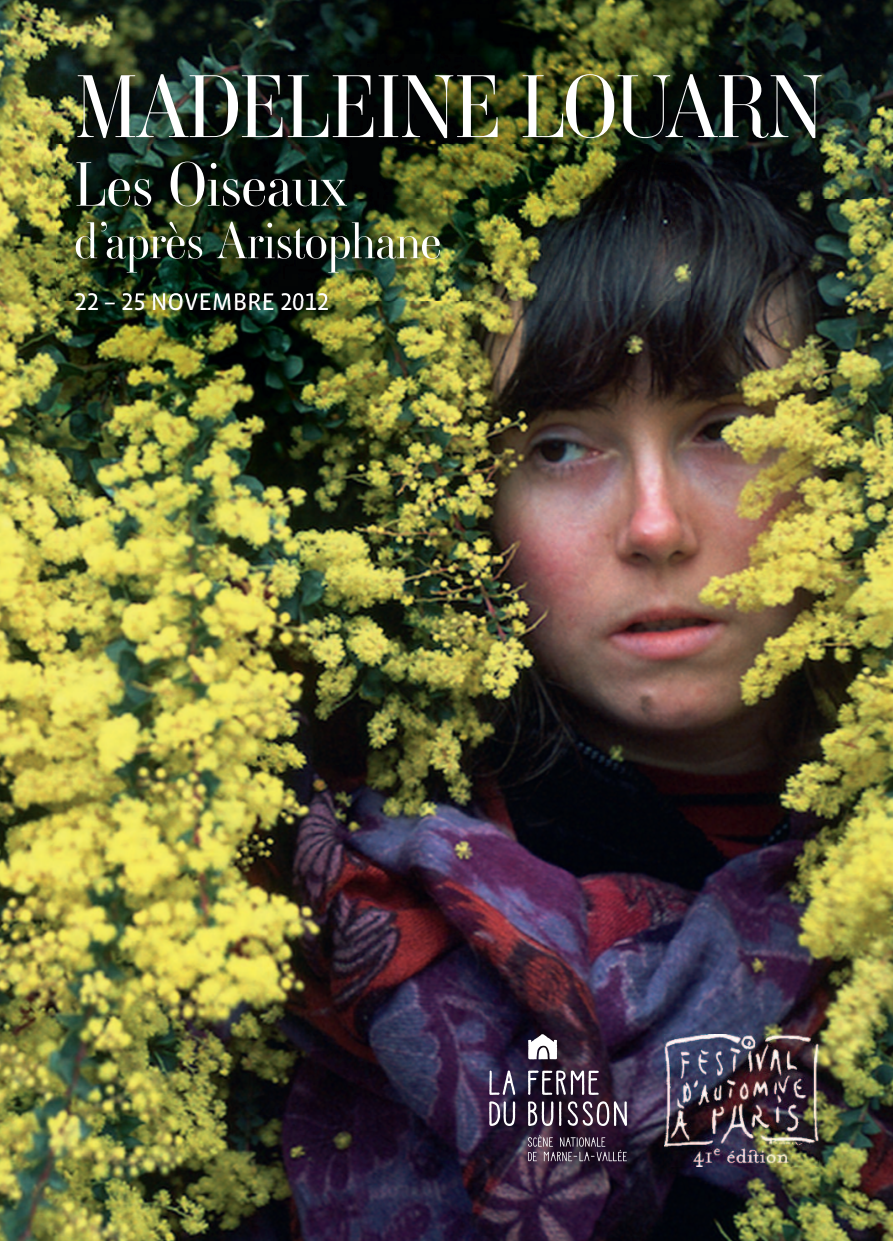
<style>
.page{position:relative;width:893px;height:1241px;background:#fff}
.page>*{position:absolute;margin:0;border:0;box-sizing:border-box;transform-origin:0 0}
.t1{font:300 87.5px "Ambroise Hu";letter-spacing:-.025em;color:#fff}
.t2{font:300 61.25px "Ambroise Hu";color:#fff}
.t3{font:300 50.75px "Ambroise Hu";color:#fff}
.t4{font:24.5px "Vista Sans OT";color:#fff}
</style>
<div class="page">
<img style="left:0;top:0;width:893px;height:1240px">
<img style="left:32px;top:54px;width:861px;height:145px">
<svg style="left:528px;top:1033px;width:29px;height:26px"></svg>
<svg style="left:489px;top:1070px;width:26px;height:24px"></svg>
<svg style="left:528px;top:1070px;width:71px;height:24px"></svg>
<svg style="left:489px;top:1101px;width:26px;height:24px"></svg>
<svg style="left:528px;top:1101px;width:25px;height:24px"></svg>
<svg style="left:559px;top:1101px;width:2px;height:24px"></svg>
<svg style="left:568px;top:1101px;width:59px;height:24px"></svg>
<svg style="left:528px;top:1135px;width:99px;height:25px;background:#4c3d50"></svg>
<img style="left:664px;top:1034px;width:155px;height:132px">
<img style="left:57px;top:145px;width:633px;height:156px">
<img style="left:76px;top:293px;width:228px;height:8px">
<h1 class="t1" style="left:74px;top:75px;width:752px">MADELEINE LOUARN</h1>
<p class="t2" style="left:74px;top:162px;width:274px">Les Oiseaux</p>
<p class="t3" style="left:74px;top:222px;width:369px">d’après Aristophane</p>
<p class="t4" style="left:74px;top:287px;width:256px">22 – 25 NOVEMBRE 2012</p>
</div>
